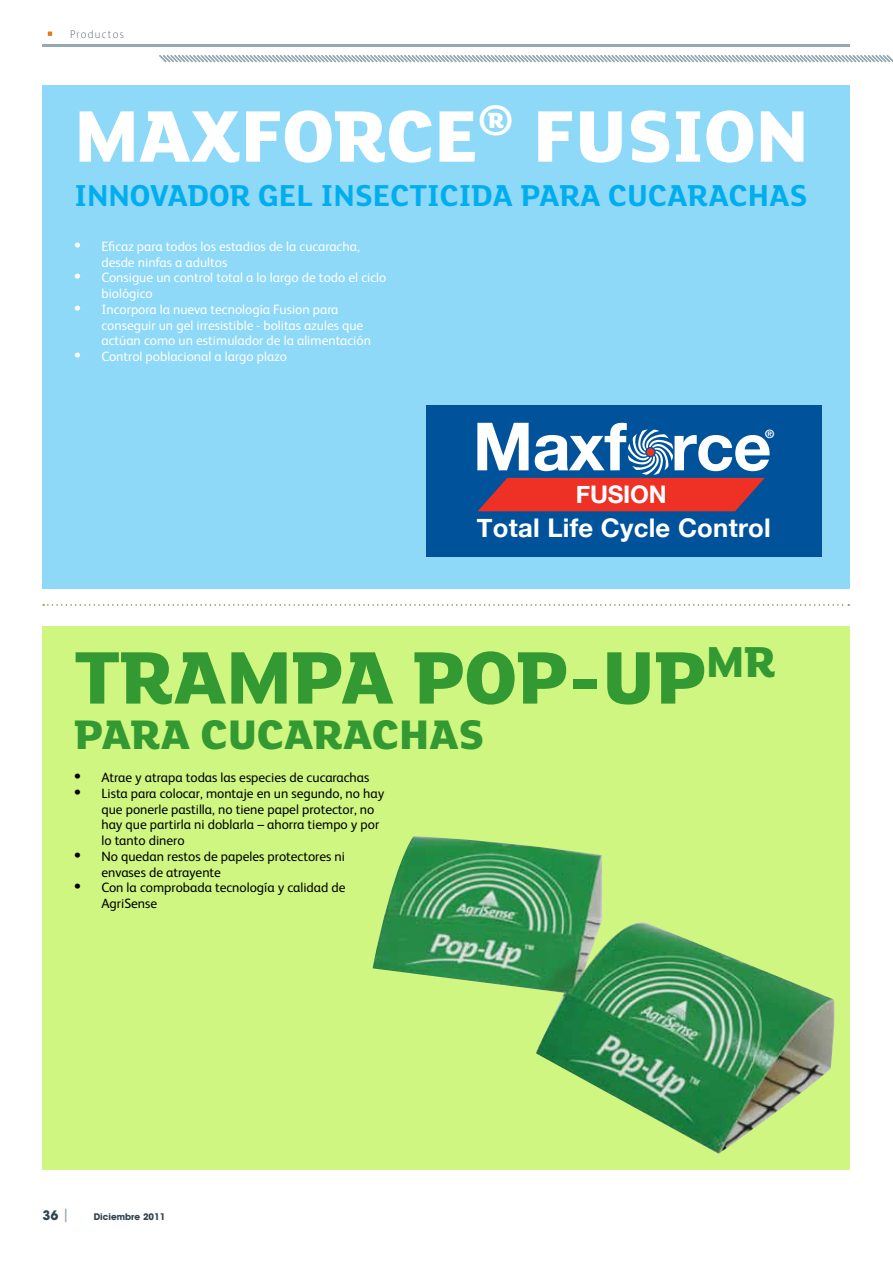
<style>
.page{position:relative;width:893px;height:1263px;background:#fff}
.page>*{position:absolute;margin:0;border:0;box-sizing:border-box;transform-origin:0 0}
.t1{font:800 81px "FS Lola";color:#393}
.t2{font:800 79.5px "FS Lola";color:#fff}
.t3{font:700 66.6px "Helvetica Neue";letter-spacing:-.01em;color:#fff}
.t4{font:800 45px "FS Lola";color:#393}
.t5{font:700 32.85px "FS Lola";color:#00aeef}
.t6{font:700 25.65px "Helvetica Neue";letter-spacing:.01em;color:#fff}
.t7{font:700 24.3px "Helvetica Neue";letter-spacing:-.01em;color:#fff}
.t8{font:13.5px/15.8px "FS Albert";color:#000}
.t9{font:13.5px/15.8px "FS Albert";color:#fff}
.t10{font:700 13.5px "Avant Garde IT Cby BT";color:#30444e}
.t11{font:700 11.4px "Helvetica Neue";color:#fff}
.t12{font:100 11.25px "FS Albert";letter-spacing:.12em;color:#30444e}
.t13{font:700 9.3px "Avant Garde IT Cby BT";color:#30444e}
.s1{font-family:"Times";font-size:18px}
.s2{color:#95a9b4}
</style>
<div class="page">
<svg style="left:47px;top:31px;width:6px;height:5px"></svg>
<hr style="left:43px;top:45px;width:807px;height:2px;background:#95a9b4">
<svg style="left:159px;top:55px;width:734px;height:8px"></svg>
<div style="left:43px;top:85px;width:807px;height:503px;background:#8ed8f8"></div>
<div style="left:43px;top:626px;width:807px;height:543px;background:#cef680"></div>
<img style="left:373px;top:836px;width:462px;height:318px">
<div style="left:427px;top:405px;width:395px;height:151px;background:#00539b"></div>
<svg style="left:478px;top:429px;width:287px;height:82px"></svg>
<svg style="left:43px;top:604px;width:806px;height:2px"></svg>
<p class="t12" style="left:70px;top:27px;width:55px">Productos</p>
<h2 class="t2" style="left:74px;top:81px;width:257px">MAXFORCE</h2>
<h2 class="t2" style="left:478px;top:81px;width:100px"><sup>®</sup> FUSION</h2>
<h3 class="t5" style="left:74px;top:173px;width:734px">INNOVADOR GEL INSECTICIDA PARA CUCARACHAS</h3>
<p class="t9" style="left:101px;top:238px;width:260px;text-indent:-27px"><span class="s1">•</span> Eficaz para todos los estadios de la cucaracha, desde ninfas a adultos</p>
<p class="t9" style="left:101px;top:270px;width:286px;text-indent:-27px"><span class="s1">•</span> Consigue un control total a lo largo de todo el ciclo biológico</p>
<p class="t9" style="left:101px;top:301px;width:271px;text-indent:-27px"><span class="s1">•</span> Incorpora la nueva tecnología Fusion para conseguir un gel irresistible - bolitas azules que actúan como un estimulador de la alimentación</p>
<p class="t9" style="left:74px;top:349px;width:214px"><span class="s1">•</span> Control poblacional a largo plazo</p>
<h3 class="t3" style="left:473px;top:405px;width:300px">Maxf rce</h3>
<p class="t11" style="left:765px;top:427px;width:11px">®</p>
<h3 class="t7" style="left:576px;top:479px;width:92px">FUSION</h3>
<h3 class="t6" style="left:477px;top:512px;width:295px">Total Life Cycle Control</h3>
<h1 class="t1" style="left:74px;top:621px;width:102px">TRAMPA</h1>
<h1 class="t1" style="left:413px;top:621px;width:364px">POP-UP<sup>MR</sup></h1>
<h3 class="t4" style="left:74px;top:703px;width:58px">PARA</h3>
<h3 class="t4" style="left:201px;top:703px;width:56px">CUCARAC</h3>
<h3 class="t4" style="left:399px;top:703px;width:58px">HAS</h3>
<p class="t8" style="left:74px;top:769px;width:297px"><span class="s1">•</span> Atrae y atrapa todas las especies de cucarachas</p>
<p class="t8" style="left:101px;top:785px;width:284px;text-indent:-27px"><span class="s1">•</span> Lista para colocar, montaje en un segundo, no hay que ponerle pastilla, no tiene papel protector, no hay que partirla ni doblarla – ahorra tiempo y por lo tanto dinero</p>
<p class="t8" style="left:101px;top:848px;width:245px;text-indent:-27px"><span class="s1">•</span> No quedan restos de papeles protectores ni envases de atrayente</p>
<p class="t8" style="left:101px;top:880px;width:246px;text-indent:-27px"><span class="s1">•</span> Con la comprobada tecnología y calidad de<br>AgriSense</p>
<p class="t10" style="left:43px;top:1207px;width:28px">36 <span class="s2">|</span></p>
<p class="t13" style="left:94px;top:1211px;width:73px">Diciembre 2011</p>
</div>
